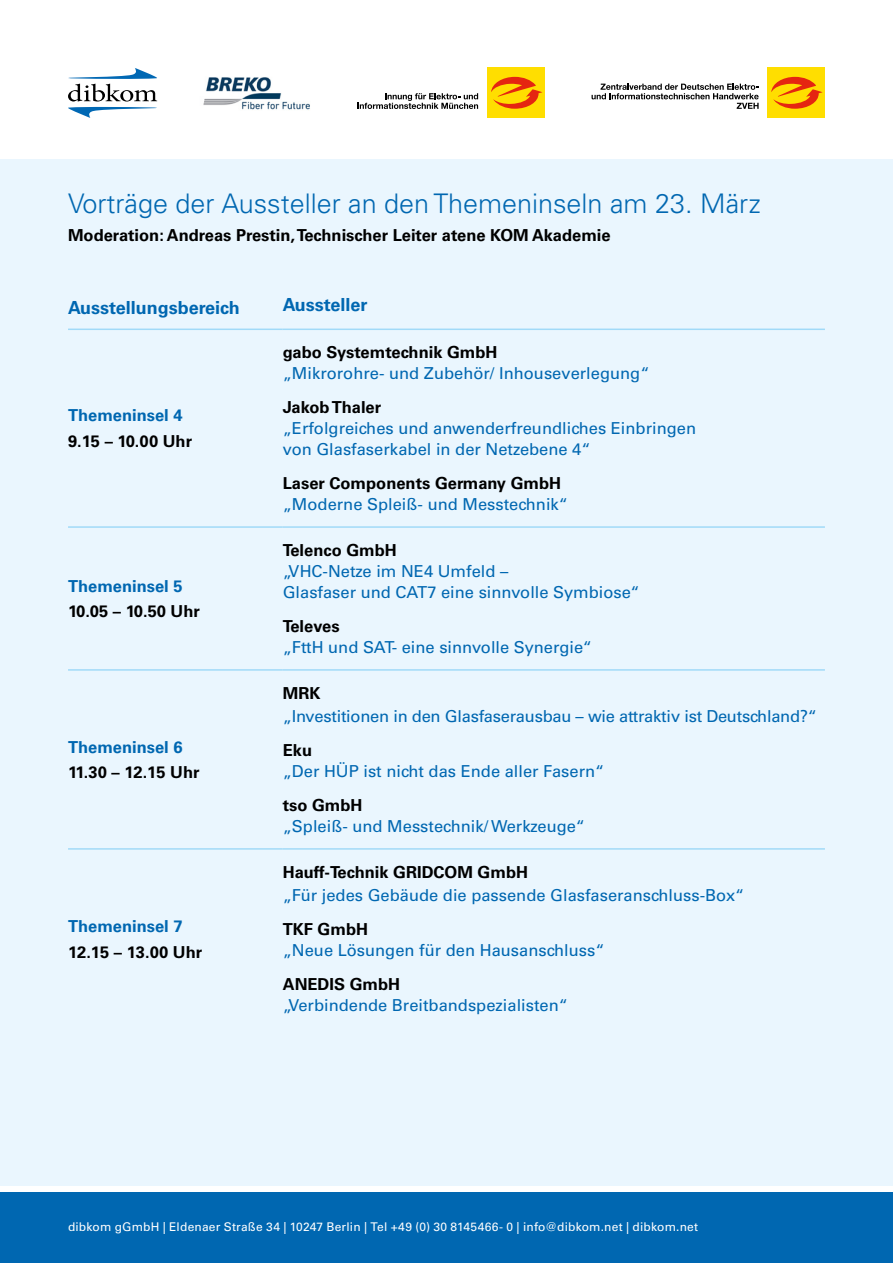
<style>
.page{position:relative;width:893px;height:1263px;background:#fff}
.page>*{position:absolute;margin:0;border:0;box-sizing:border-box;transform-origin:0 0}
.t1{font:300 27px "Univers LT Std";color:#0067b1}
.t2{font:700 18px "Univers LT Std";color:#0067b1}
.t3{font:16.5px/21px "Univers LT Std";color:#0067b1}
.t4{font:700 16.5px "Univers LT Std";color:#000}
.t5{font:700 16.5px "Univers LT Std";color:#0067b1}
.t6{font:12px "Univers LT Std";letter-spacing:.015em;color:#fff}
</style>
<div class="page">
<div style="left:0;top:159px;width:893px;height:1027px;background:#eaf6fe"></div>
<div style="left:0;top:1193px;width:893px;height:70px;background:#0067b1"></div>
<svg style="left:68px;top:68px;width:89px;height:50px"></svg>
<div style="left:488px;top:68px;width:57px;height:50px;background:#ffde00"></div>
<svg style="left:491px;top:77px;width:51px;height:32px"></svg>
<svg style="left:357px;top:93px;width:121px;height:16px"></svg>
<div style="left:768px;top:68px;width:57px;height:50px;background:#ffde00"></div>
<svg style="left:771px;top:77px;width:52px;height:32px"></svg>
<svg style="left:592px;top:84px;width:167px;height:25px"></svg>
<img style="left:203px;top:77px;width:107px;height:33px">
<hr style="left:68px;top:329px;width:215px;height:1px;background:#a1daf8">
<hr style="left:283px;top:329px;width:542px;height:1px;background:#a1daf8">
<hr style="left:68px;top:526px;width:215px;height:2px;background:#a1daf8">
<hr style="left:283px;top:526px;width:542px;height:2px;background:#a1daf8">
<hr style="left:68px;top:669px;width:215px;height:2px;background:#a1daf8">
<hr style="left:283px;top:669px;width:542px;height:2px;background:#a1daf8">
<hr style="left:68px;top:848px;width:215px;height:2px;background:#a1daf8">
<hr style="left:283px;top:848px;width:542px;height:2px;background:#a1daf8">
<h1 class="t1" style="left:68px;top:187px;width:694px">Vorträge der Aussteller an den Themeninseln am 23. März</h1>
<p class="t4" style="left:68px;top:225px;width:544px">Moderation: Andreas Prestin, Technischer Leiter atene KOM Akademie</p>
<p class="t2" style="left:68px;top:297px;width:173px">Ausstellungsbereich</p>
<p class="t2" style="left:283px;top:294px;width:86px">Aussteller</p>
<p class="t5" style="left:68px;top:406px;width:116px">Themeninsel 4</p>
<p class="t4" style="left:68px;top:431px;width:126px">9.15 – 10.00 Uhr</p>
<p class="t5" style="left:68px;top:576px;width:116px">Themeninsel 5</p>
<p class="t4" style="left:68px;top:602px;width:133px">10.05 – 10.50 Uhr</p>
<p class="t5" style="left:68px;top:737px;width:116px">Themeninsel 6</p>
<p class="t4" style="left:68px;top:762px;width:133px">11.30 – 12.15 Uhr</p>
<p class="t5" style="left:68px;top:916px;width:116px">Themeninsel 7</p>
<p class="t4" style="left:68px;top:942px;width:136px">12.15 – 13.00 Uhr</p>
<p class="t4" style="left:283px;top:343px;width:216px">gabo Systemtechnik GmbH</p>
<p class="t3" style="left:283px;top:363px;width:368px">„Mikrorohre- und Zubehör/ Inhouseverlegung“</p>
<p class="t4" style="left:283px;top:397px;width:100px">Jakob Thaler</p>
<p class="t3" style="left:283px;top:418px;width:415px">„Erfolgreiches und anwenderfreundliches Einbringen von Glasfaserkabel in der Netzebene 4“</p>
<p class="t4" style="left:283px;top:473px;width:280px">Laser Components Germany GmbH</p>
<p class="t3" style="left:283px;top:494px;width:287px">„Moderne Spleiß- und Messtechnik“</p>
<p class="t4" style="left:283px;top:540px;width:115px">Telenco GmbH</p>
<p class="t3" style="left:283px;top:561px;width:358px">„VHC-Netze im NE4 Umfeld –<br>Glasfaser und CAT7 eine sinnvolle Symbiose“</p>
<p class="t4" style="left:283px;top:616px;width:58px">Televes</p>
<p class="t3" style="left:283px;top:637px;width:311px">„FttH und SAT- eine sinnvolle Synergie“</p>
<p class="t4" style="left:283px;top:683px;width:39px">MRK</p>
<p class="t3" style="left:283px;top:706px;width:536px">„Investitionen in den Glasfaserausbau – wie attraktiv ist Deutschland?“</p>
<p class="t4" style="left:283px;top:740px;width:31px">Eku</p>
<p class="t3" style="left:283px;top:761px;width:323px">„Der HÜP ist nicht das Ende aller Fasern“</p>
<p class="t4" style="left:283px;top:795px;width:81px">tso GmbH</p>
<p class="t3" style="left:283px;top:815px;width:304px">„Spleiß- und Messtechnik/ Werkzeuge“</p>
<p class="t4" style="left:283px;top:862px;width:247px">Hauff-Technik GRIDCOM GmbH</p>
<p class="t3" style="left:283px;top:885px;width:463px">„Für jedes Gebäude die passende Glasfaseranschluss-Box“</p>
<p class="t4" style="left:283px;top:919px;width:87px">TKF GmbH</p>
<p class="t3" style="left:283px;top:940px;width:323px">„Neue Lösungen für den Hausanschluss“</p>
<p class="t4" style="left:283px;top:974px;width:119px">ANEDIS GmbH</p>
<p class="t3" style="left:283px;top:994px;width:287px">„Verbindende Breitbandspezialisten“</p>
<p class="t6" style="left:68px;top:1220px;width:632px">dibkom gGmbH | Eldenaer Straße 34 | 10247 Berlin | Tel +49 (0) 30 8145466- 0 | info@dibkom.net | dibkom.net</p>
</div>
